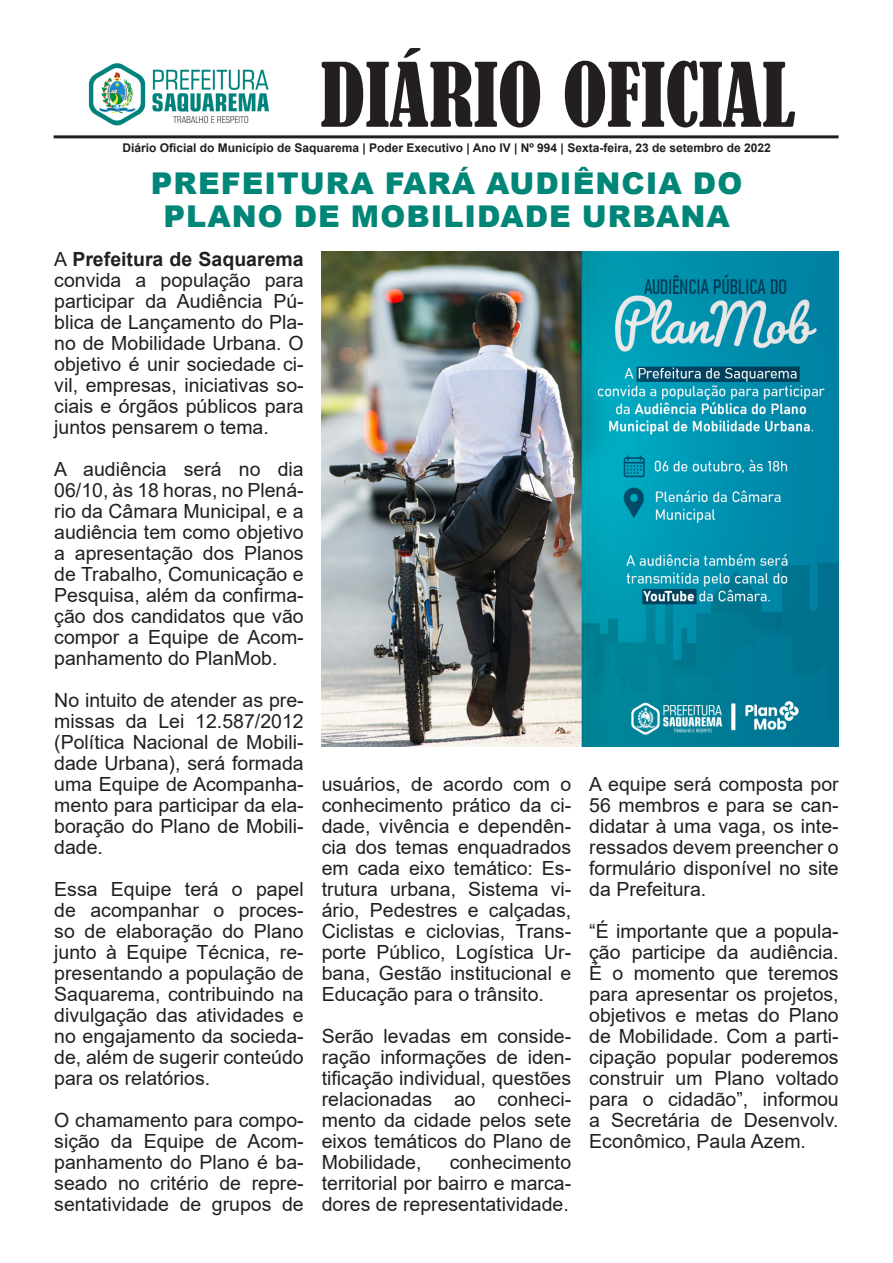
<style>
.page{position:relative;width:893px;height:1263px;background:#fff}
.page>*{position:absolute;margin:0;border:0;box-sizing:border-box;transform-origin:0 0}
.t1{font:condensed 82.5px "Bernard";color:#231f20}
.t2{font:900 30px "Arial";letter-spacing:.035em;color:#008677}
.t3{font:19.5px/21px "Arial";color:#231f20;text-align:justify}
.t4{font:700 12px "Arial";color:#231f20}
.s1{font-weight:700}
</style>
<div class="page">
<hr style="left:54px;top:135px;width:785px;height:3px;background:#231f20">
<img style="left:88px;top:63px;width:181px;height:63px">
<img style="left:322px;top:252px;width:517px;height:494px">
<p class="t1" style="left:321px;top:47px;width:476px">DIÁRIO OFICIAL</p>
<p class="t4" style="left:122px;top:139px;width:650px">Diário Oficial do Município de Saquarema | Poder Executivo | Ano IV | Nº 994 | Sexta-feira, 23 de setembro de 2022</p>
<p class="t2" style="left:151px;top:161px;width:593px">PREFEITURA FARÁ AUDIÊNCIA DO</p>
<p class="t2" style="left:164px;top:194px;width:568px">PLANO DE MOBILIDADE URBANA</p>
<p class="t3" style="left:54px;top:249px;width:251px">A <span class="s1">Prefeitura de Saquarema </span>convida a população para participar da Audiência Pú&shy;blica de Lançamento do Pla&shy;no de Mobilidade Urbana. O objetivo é unir sociedade ci&shy;vil, empresas, iniciativas so&shy;ciais e órgãos públicos para juntos pensarem o tema.</p>
<p class="t3" style="left:54px;top:459px;width:251px">A audiência será no dia 06/10, às 18 horas, no Plená&shy;rio da Câmara Municipal, e a audiência tem como objetivo a apresentação dos Planos de Trabalho, Comunicação e Pesquisa, além da confirma&shy;ção dos candidatos que vão compor a Equipe de Acom&shy;panhamento do PlanMob.</p>
<p class="t3" style="left:54px;top:690px;width:251px">No intuito de atender as pre&shy;missas da Lei 12.587/2012 (Política Nacional de Mobili&shy;dade Urbana), será formada uma Equipe de Acompanha&shy;mento para participar da ela&shy;boração do Plano de Mobili&shy;dade.</p>
<p class="t3" style="left:54px;top:879px;width:251px">Essa Equipe terá o papel de acompanhar o proces&shy;so de elaboração do Plano junto à Equipe Técnica, re&shy;presentando a população de Saquarema, contribuindo na divulgação das atividades e no engajamento da socieda&shy;de, além de sugerir conteúdo para os relatórios.</p>
<p class="t3" style="left:54px;top:1110px;width:251px">O chamamento para compo&shy;sição da Equipe de Acom-</p>
<p class="t3" style="left:54px;top:1152px;width:251px">panhamento do Plano é ba&shy;seado no critério de repre&shy;sentatividade de grupos de</p>
<p class="t3" style="left:322px;top:774px;width:251px">usuários, de acordo com o conhecimento prático da ci&shy;dade, vivência e dependên&shy;cia dos temas enquadrados em cada eixo temático: Es&shy;trutura urbana, Sistema vi&shy;ário, Pedestres e calçadas, Ciclistas e ciclovias, Trans&shy;porte Público, Logística Ur&shy;bana, Gestão institucional e Educação para o trânsito.</p>
<p class="t3" style="left:322px;top:1026px;width:251px">Serão levadas em conside&shy;ração informações de iden&shy;tificação individual, questões relacionadas ao conheci&shy;mento da cidade pelos sete eixos temáticos do Plano de Mobilidade,</p>
<p class="t3" style="left:589px;top:774px;width:251px">A equipe será composta por 56 membros e para se can&shy;didatar à uma vaga, os inte&shy;ressados devem preencher o formulário disponível no site da Prefeitura.</p>
<p class="t3" style="left:589px;top:921px;width:251px">“É importante que a popula&shy;ção participe da audiência.<br>É o momento que teremos para apresentar os projetos, objetivos e metas do Plano de Mobilidade. Com a parti&shy;cipação popular poderemos construir um Plano voltado para o cidadão”, informou a Secretária de Desenvolv.<br>Econômico, Paula Azem.</p>
<p class="t3" style="left:322px;top:1152px;width:251px;text-indent:128px">conhecimento territorial por bairro e marca&shy;dores de representatividade.</p>
</div>
